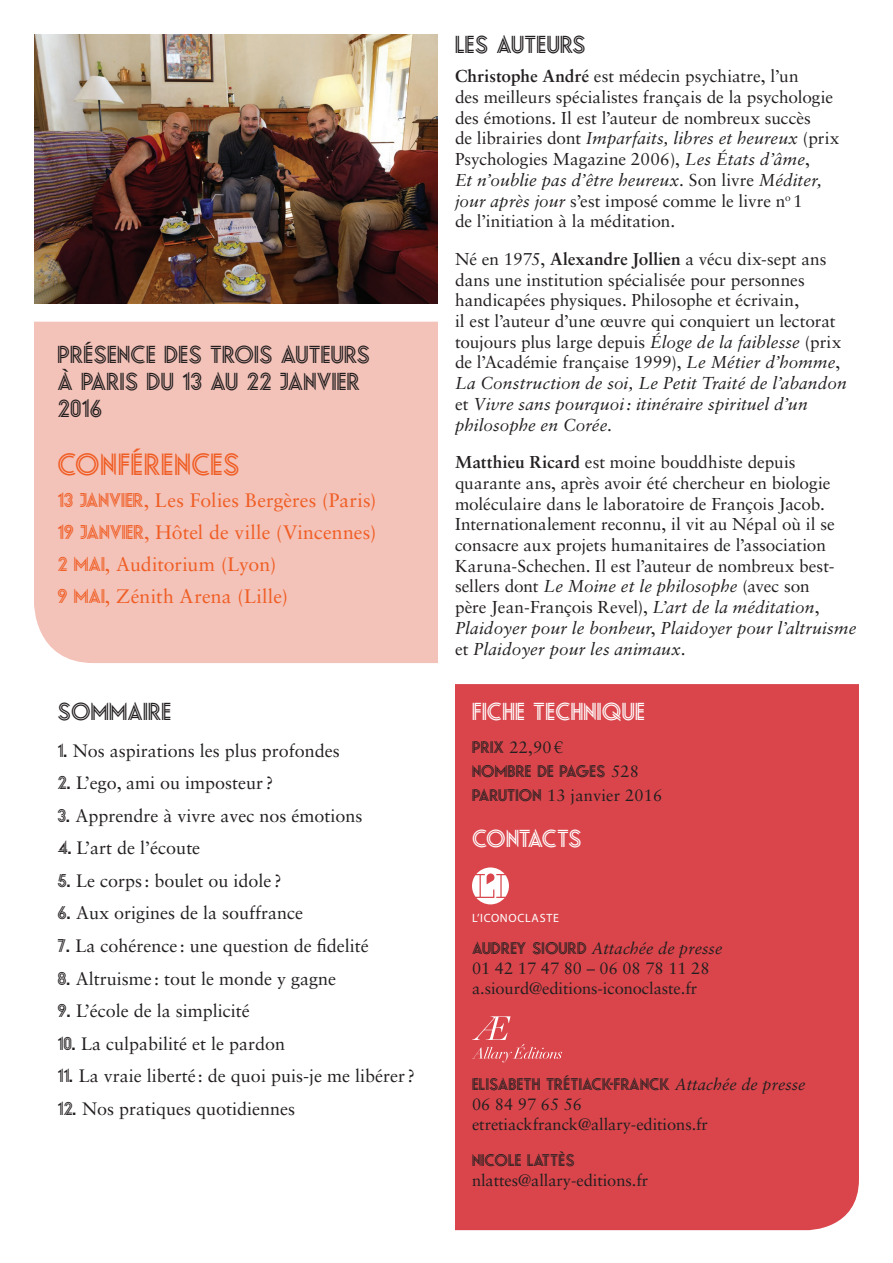
<style>
.page{position:relative;width:893px;height:1263px;background:#fff}
.page>*{position:absolute;margin:0;border:0;box-sizing:border-box;transform-origin:0 0}
.TXT_Courant{font:30px "Relampago NF";letter-spacing:.02em;color:#f05d24}
.Inter{font:24px/27px "Relampago NF";letter-spacing:.01em;color:#231f20}
.Inter-2{font:24px "Relampago NF";letter-spacing:.01em;color:#fff}
.Inter-3{font:24px "Relampago NF";letter-spacing:-.03em;color:#fff}
.t1{font:19.5px "Sabon LT Std";letter-spacing:.005em;color:#f05d24}
.t2{font:18px "Sabon LT Std";color:#231f20}
.TXT_Courant-2{font:17.25px/20.7px "Sabon LT Std";color:#231f20}
.Inter-4{font:17.25px/20.7px "Sabon LT Std";letter-spacing:-.005em;color:#231f20}
.t3{font:16.5px "Sabon LT Std";letter-spacing:-.005em;color:#231f20}
.t4{font:16.5px "Relampago NF";letter-spacing:.01em;color:#231f20}
.t5{font:italic 16.5px "Sabon LT Std";color:#231f20}
.chapô{font:12px "Myriad Pro";letter-spacing:.06em;color:#fff}
.s1{font-family:"Relampago NF"}
.s2{font-weight:700}
.s3{font-style:italic}
.s4{font-family:"Sabon LT Std"}
.s5{font-family:"Relampago NF";font-style:normal}
.s6{font-family:"Sabon LT Std";font-style:italic}
</style>
<div class="page">
<div style="left:34px;top:322px;width:404px;height:341px;background:#f3c2b8"></div>
<div style="left:455px;top:684px;width:404px;height:546px;background:#d9454b"></div>
<img style="left:34px;top:34px;width:404px;height:269px">
<svg style="left:472px;top:1016px;width:90px;height:46px;background:#dc545a"></svg>
<svg style="left:472px;top:867px;width:37px;height:37px"></svg>
<p class="Inter" style="left:57px;top:340px;width:314px">PRÉSENCE DES TROIS AUTEURS<br>À PARIS DU 13 AU 22 JANVIER<br>2016</p>
<p class="TXT_Courant" style="left:57px;top:447px;width:184px">CONFÉRENCES</p>
<p class="t1" style="left:57px;top:489px;width:321px"><span class="s1">13 JANVIER</span>, Les Folies Bergères (Paris)</p>
<p class="t1" style="left:57px;top:521px;width:320px"><span class="s1">19 JANVIER</span>, Hôtel de ville (Vincennes)</p>
<p class="t1" style="left:57px;top:553px;width:220px"><span class="s1">2 MAI</span>, Auditorium (Lyon)</p>
<p class="t1" style="left:57px;top:584px;width:232px"><span class="s1">9 MAI</span>, Zénith Arena (Lille)</p>
<p class="Inter" style="left:57px;top:698px;width:115px">SOMMAIRE</p>
<p class="t2" style="left:57px;top:740px;width:284px"><span class="s1">1.</span> Nos aspirations les plus profondes</p>
<p class="t2" style="left:57px;top:772px;width:217px"><span class="s1">2.</span> L’ego, ami ou imposteur ?</p>
<p class="t2" style="left:57px;top:805px;width:307px"><span class="s1">3.</span> Apprendre à vivre avec nos émotions</p>
<p class="t2" style="left:57px;top:837px;width:144px"><span class="s1">4.</span> L’art de l’écoute</p>
<p class="t2" style="left:57px;top:870px;width:226px"><span class="s1">5.</span> Le corps: boulet ou idole ?</p>
<p class="t2" style="left:57px;top:902px;width:247px"><span class="s1">6.</span> Aux origines de la souffrance</p>
<p class="t2" style="left:57px;top:935px;width:313px"><span class="s1">7.</span> La cohérence : une question de fidelité</p>
<p class="t2" style="left:57px;top:967px;width:280px"><span class="s1">8.</span> Altruisme : tout le monde y gagne</p>
<p class="t2" style="left:57px;top:1000px;width:194px"><span class="s1">9.</span> L’école de la simplicité</p>
<p class="t2" style="left:57px;top:1032px;width:229px"><span class="s1">10.</span> La culpabilité et le pardon</p>
<p class="t2" style="left:57px;top:1065px;width:359px"><span class="s1">11.</span> La vraie liberté : de quoi puis-je me libérer ?</p>
<p class="t2" style="left:57px;top:1097px;width:239px"><span class="s1">12.</span> Nos pratiques quotidiennes</p>
<p class="Inter" style="left:455px;top:31px;width:132px">LES AUTEURS</p>
<p class="TXT_Courant-2" style="left:455px;top:66px;width:386px"><span class="s2">Christophe André</span> est médecin psychiatre, l’un<br>des meilleurs spécialistes français de la psychologie des émotions. Il est l’auteur de nombreux succès<br>de librairies dont <span class="s3">Imparfaits, libres et heureux</span> (prix Psychologies Magazine 2006), <span class="s3">Les États d’âme</span>,<br><span class="s3">Et n’oublie pas d’être heureux</span>. Son livre <span class="s3">Méditer, jour après jour</span> s’est imposé comme le livre n<sup>o</sup> 1<br>de l’initiation à la méditation.</p>
<p class="TXT_Courant-2" style="left:455px;top:248px;width:393px">Né en 1975, <span class="s2">Alexandre Jollien</span> a vécu dix-sept ans dans une institution spécialisée pour personnes handicapées physiques. Philosophe et écrivain,<br>il est l’auteur d’une œuvre qui conquiert un lectorat toujours plus large depuis <span class="s3">Éloge de la faiblesse</span> (prix de l’Académie française 1999), <span class="s3">Le Métier d’homme</span>, <span class="s3">La Construction de soi, Le Petit Traité de l’abandon </span>et <span class="s3">Vivre sans pourquoi: itinéraire spirituel d’un philosophe en Corée</span>.</p>
<p class="Inter-4" style="left:455px;top:452px;width:403px"><span class="s2">Matthieu Ricard</span> est moine bouddhiste depuis quarante ans, après avoir été chercheur en biologie moléculaire dans le laboratoire de François Jacob.<br>Internationalement reconnu, il vit au Népal où il se consacre aux projets humanitaires de l’association Karuna-Schechen. Il est l’auteur de nombreux best&shy;sellers dont <span class="s3">Le Moine et le philosophe</span> (avec son<br>père Jean-François Revel), <span class="s3">L’art de la méditation</span>, <span class="s3">Plaidoyer pour le bonheur</span>, <span class="s3">Plaidoyer pour l’altruisme </span>et <span class="s3">Plaidoyer pour les animaux</span>.</p>
<p class="Inter-2" style="left:472px;top:697px;width:174px">FICHE TECHNIQUE</p>
<p class="t3" style="left:472px;top:737px;width:93px"><span class="s1">PRIX</span> 22,90 €</p>
<p class="t4" style="left:472px;top:761px;width:169px">NOMBRE DE PAGES <span class="s4">528</span></p>
<p class="t3" style="left:472px;top:785px;width:192px"><span class="s1">PARUTION</span> 13 janvier 2016</p>
<p class="Inter-3" style="left:472px;top:824px;width:111px">CONTACTS</p>
<p class="chapô" style="left:472px;top:910px;width:88px">L’ICONOCLASTE</p>
<p class="t5" style="left:472px;top:939px;width:252px"><span class="s5">AUDREY SIOURD</span> Attachée de presse</p>
<p class="t3" style="left:472px;top:958px;width:239px">01 42 17 47 80 – 06 08 78 11 28</p>
<p class="t3" style="left:472px;top:978px;width:227px">a.siourd@editions-iconoclaste.fr</p>
<p class="t4" style="left:472px;top:1074px;width:335px">ELISABETH TRÉTIACK-FRANCK <span class="s6">Attachée de presse</span></p>
<p class="t3" style="left:472px;top:1094px;width:112px">06 84 97 65 56</p>
<p class="t3" style="left:472px;top:1114px;width:237px">etretiackfranck@allary-editions.fr</p>
<p class="t4" style="left:472px;top:1151px;width:104px">NICOLE LATTÈS</p>
<p class="t3" style="left:472px;top:1170px;width:178px">nlattes@allary-editions.fr</p>
</div>
